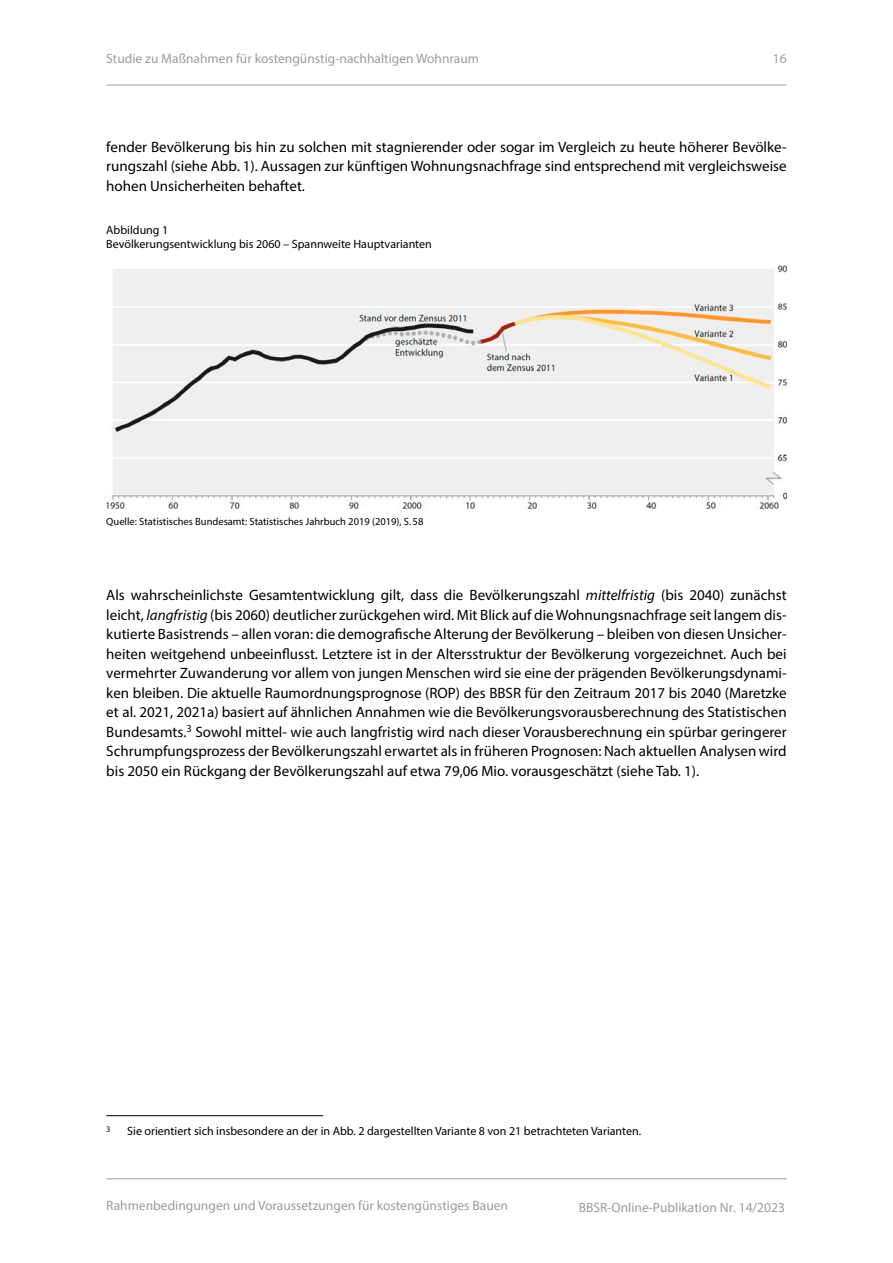
<style>
.page{position:relative;width:893px;height:1263px;background:#fff}
.page>*{position:absolute;margin:0;border:0;box-sizing:border-box;transform-origin:0 0}
.Text_Fliesstext_-_P{font:15px/19.5px "Myriad Pro";color:#000;text-align:justify}
.t1{font:13.5px "Myriad Variable Concept";color:#9c9c9d}
.t2{font:13.5px "Myriad Pro";color:#9c9c9c}
.Text_Fliesstext_-_P-2{font:12px/14.4px "Myriad Pro";color:#000}
.Quellenangabe_-_P{font:10.5px "Myriad Pro";color:#000}
.Text_Fliesstext_-_P-3{font:8.4px "Myriad Pro";color:#000}
.s1{font-style:italic}
</style>
<div class="page">
<hr style="left:106px;top:85px;width:681px;height:1px;background:#9c9c9d">
<hr style="left:106px;top:1178px;width:681px;height:1px;background:#9c9c9d">
<img style="left:106px;top:265px;width:681px;height:244px">
<hr style="left:106px;top:1115px;width:217px;height:1px;background:#000">
<p class="t1" style="left:106px;top:51px;width:374px">Studie zu Maßnahmen für kostengünstig-nachhaltigen Wohnraum</p>
<p class="t1" style="left:773px;top:51px;width:15px">16</p>
<p class="Text_Fliesstext_-_P" style="left:106px;top:136px;width:682px">fender Bevölkerung bis hin zu solchen mit stagnierender oder sogar im Vergleich zu heute höherer Bevölke&shy;rungszahl (siehe Abb. 1). Aussagen zur künftigen Wohnungsnachfrage sind entsprechend mit vergleichsweise hohen Unsicherheiten behaftet.</p>
<p class="Text_Fliesstext_-_P-2" style="left:106px;top:222px;width:327px">Abbildung 1<br>Bevölkerungsentwicklung bis 2060 – Spannweite Hauptvarianten</p>
<p class="Quellenangabe_-_P" style="left:106px;top:515px;width:319px">Quelle: Statistisches Bundesamt: Statistisches Jahrbuch 2019 (2019), S.58</p>
<p class="Text_Fliesstext_-_P" style="left:106px;top:585px;width:682px">Als wahrscheinlichste Gesamtentwicklung gilt, dass die Bevölkerungszahl <span class="s1">mittelfristig</span> (bis 2040) zunächst leicht, <span class="s1">langfristig</span> (bis 2060) deutlicher zurückgehen wird. Mit Blick auf die Wohnungsnachfrage seit langem dis&shy;kutierte Basistrends – allen voran: die demografische Alterung der Bevölkerung – bleiben von diesen Unsicher&shy;heiten weitgehend unbeeinflusst. Letztere ist in der Altersstruktur der Bevölkerung vorgezeichnet. Auch bei vermehrter Zuwanderung vor allem von jungen Menschen wird sie eine der prägenden Bevölkerungsdynami&shy;ken bleiben. Die aktuelle Raumordnungsprognose (ROP) des BBSR für den Zeitraum 2017 bis 2040 (Maretzke et al. 2021, 2021a) basiert auf ähnlichen Annahmen wie die Bevölkerungsvorausberechnung des Statistischen Bundesamts.<sup>3</sup> Sowohl mittel- wie auch langfristig wird nach dieser Vorausberechnung ein spürbar geringerer Schrumpfungsprozess der Bevölkerungszahl erwartet als in früheren Prognosen: Nach aktuellen Analysen wird bis 2050 ein Rückgang der Bevölkerungszahl auf etwa 79,06 Mio. vorausgeschätzt (siehe Tab. 1).</p>
<p class="Text_Fliesstext_-_P-3" style="left:106px;top:1124px;width:6px">3</p>
<p class="Text_Fliesstext_-_P-2" style="left:127px;top:1124px;width:515px">Sie orientiert sich insbesondere an der in Abb. 2 dargestellten Variante 8 von 21 betrachteten Varianten.</p>
<p class="t1" style="left:106px;top:1197px;width:403px">Rahmenbedingungen und Voraussetzungen für kostengünstiges Bauen</p>
<p class="t2" style="left:579px;top:1199px;width:208px">BBSR-Online-Publikation Nr. 14/2023</p>
</div>
